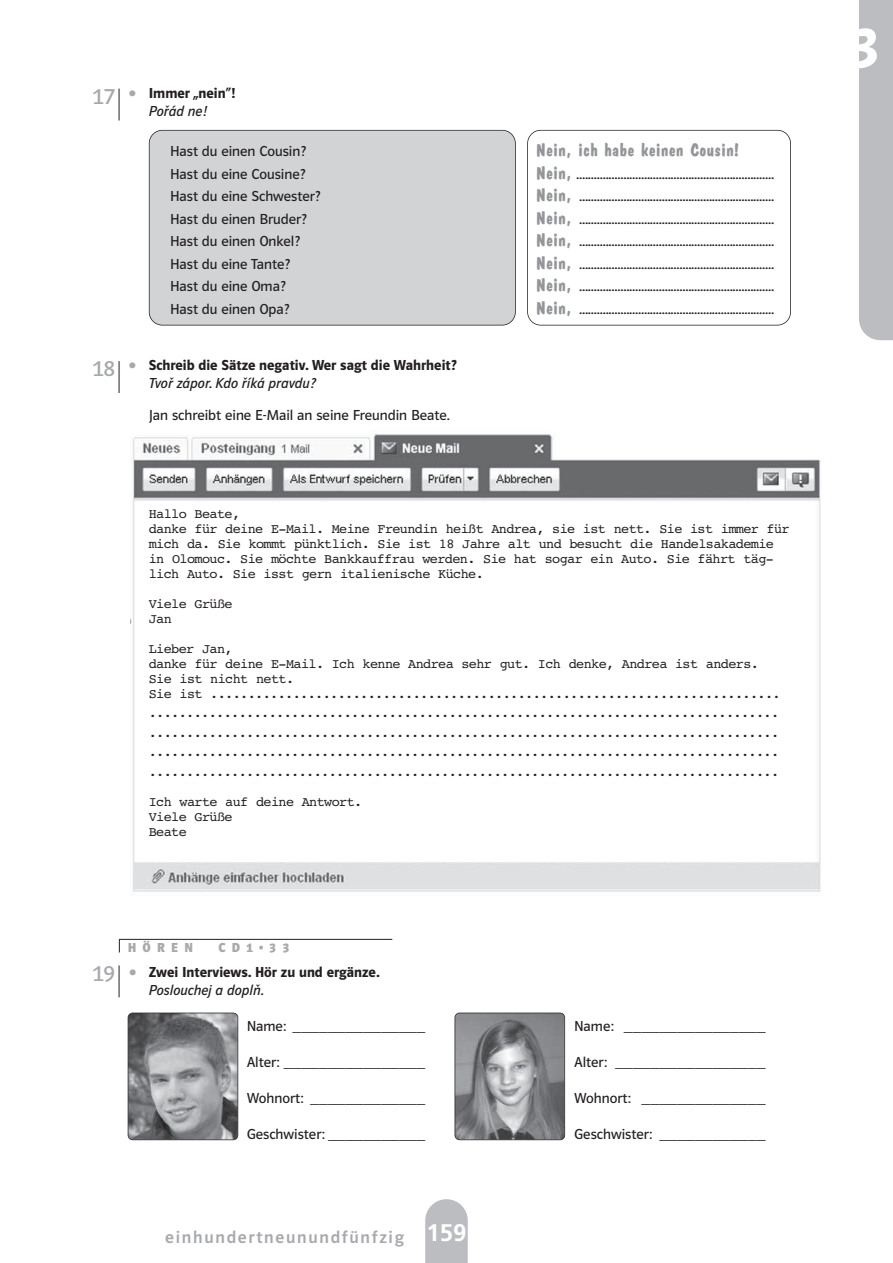
<style>
.page{position:relative;width:893px;height:1263px;background:#fff}
.page>*{position:absolute;margin:0;border:0;box-sizing:border-box;transform-origin:0 0}
.t1{font:60px "Polo ZE22 R Hfett";color:#fff}
.t2{font:24px "Polo ZE22 R Buch";color:#a7a9ac}
.t3{font:18px "Polo ZE22 R Krftg";letter-spacing:.095em;color:#a7a9ac}
.t4{font:700 18px "Dom Casual CE";color:#939598}
.t5{font:15px "Polo ZE22 R Buch";color:#231f20}
.t6{font:15px "Polo ZE22 R Hfett";color:#231f20}
.t7{font:15px "Polo ZE22 R Buch Kursiv";color:#231f20}
.t8{font:13.5px/15px "Courier";letter-spacing:-.045em;color:#231f20}
.t9{font:700 13.5px "Polo ZE22 R";letter-spacing:.47em;color:#a7a9ac}
.s1{font-family:"European Pi Three";color:#a7a9ac}
.s2{font-family:"Dom Casual CE";font-weight:700;font-size:18px;color:#939598}
.s3{font-family:"Polo ZE22 R Buch";font-size:24px;color:#a7a9ac}
.s4{font-family:"Frutiger CE";font-weight:700;font-size:24px;color:#fff}
</style>
<div class="page">
<img style="left:130px;top:434px;width:691px;height:458px">
<div style="left:149px;top:130px;width:366px;height:195px;background:#d1d3d4;border-radius:13px"></div>
<div style="left:149px;top:130px;width:367px;height:195px;border:2px solid #231f20;border-radius:14px"></div>
<div style="left:527px;top:130px;width:264px;height:195px;border:2px solid #231f20;border-radius:14px"></div>
<div style="left:859px;top:0;width:34px;height:340px;background:#bbbdc0"></div>
<svg style="left:425px;top:1199px;width:43px;height:64px"></svg>
<hr style="left:119px;top:89px;width:1px;height:32px;background:#231f20">
<hr style="left:119px;top:361px;width:1px;height:32px;background:#231f20">
<hr style="left:119px;top:939px;width:273px;height:1px;background:#231f20">
<svg style="left:119px;top:939px;width:1px;height:13px"></svg>
<hr style="left:119px;top:965px;width:1px;height:32px;background:#231f20">
<img style="left:128px;top:1013px;width:110px;height:127px;border-radius:5px">
<div style="left:128px;top:1013px;width:110px;height:127px;border:2px solid #231f20;border-radius:5px"></div>
<img style="left:455px;top:1013px;width:110px;height:127px;border-radius:5px">
<div style="left:455px;top:1013px;width:110px;height:127px;border:2px solid #231f20;border-radius:5px"></div>
<h2 class="t2" style="left:92px;top:87px;width:24px">17</h2>
<p class="t6" style="left:128px;top:87px;width:110px"><span class="s1">-</span> Im mer „ne in“!</p>
<p class="t7" style="left:149px;top:105px;width:60px">Pořád ne!</p>
<p class="t5" style="left:170px;top:146px;width:137px">Hast du einen Co usin?</p>
<p class="t4" style="left:536px;top:143px;width:205px">Ne in, ich ha be ke inen Co usin!</p>
<p class="t5" style="left:170px;top:168px;width:137px">Hast du eine Co usi ne?</p>
<p class="t5" style="left:536px;top:168px;width:240px"><span class="s2">Ne in,</span> ...................................................................</p>
<p class="t5" style="left:170px;top:191px;width:152px">Hast du eine Schwe ster?</p>
<p class="t5" style="left:536px;top:191px;width:240px"><span class="s2">Ne in,</span> ..................................................................</p>
<p class="t5" style="left:170px;top:213px;width:138px">Hast du einen Bru der?</p>
<p class="t5" style="left:536px;top:213px;width:240px"><span class="s2">Ne in,</span> ..................................................................</p>
<p class="t5" style="left:170px;top:236px;width:132px">Hast du einen On kel?</p>
<p class="t5" style="left:536px;top:236px;width:240px"><span class="s2">Ne in,</span> ..................................................................</p>
<p class="t5" style="left:170px;top:258px;width:122px">Hast du eine Tan te?</p>
<p class="t5" style="left:536px;top:258px;width:240px"><span class="s2">Ne in,</span> ..................................................................</p>
<p class="t5" style="left:170px;top:281px;width:117px">Hast du eine Oma?</p>
<p class="t5" style="left:536px;top:281px;width:240px"><span class="s2">Ne in,</span> ..................................................................</p>
<p class="t5" style="left:170px;top:303px;width:121px">Hast du einen Opa?</p>
<p class="t5" style="left:536px;top:303px;width:240px"><span class="s2">Ne in,</span> ..................................................................</p>
<h2 class="t2" style="left:92px;top:360px;width:24px">18</h2>
<p class="t6" style="left:128px;top:359px;width:331px"><span class="s1">-</span> Schreib die Sätze negativ. Wer sagt die Wahrheit?</p>
<p class="t7" style="left:149px;top:377px;width:168px">Tvoř zápor. Kdo říká pravdu?</p>
<p class="t5" style="left:149px;top:410px;width:303px">Jan schreibt eine E-Mail an seine Freundin Beate.</p>
<p class="t8" style="left:149px;top:507px;width:642px">Hallo Beate,<br>danke für deine E-Mail. Meine Freundin heißt Andrea, sie ist nett. Sie ist immer für mich da. Sie kommt pünktlich. Sie ist 18 Jahre alt und besucht die Handelsakademie in Olomouc. Sie möchte Bankkauffrau werden. Sie hat sogar ein Auto. Sie fährt täg&shy;lich Auto. Sie isst gern italienische Küche.</p>
<p class="t8" style="left:149px;top:597px;width:85px">Viele Grüße<br>Jan</p>
<p class="t8" style="left:149px;top:642px;width:633px">Lieber Jan,<br>danke für deine E-Mail. Ich kenne Andrea sehr gut. Ich denke, Andrea ist anders.<br>Sie ist nicht nett.<br>Sie ist ............................................................................</p>
<p class="t8" style="left:149px;top:704px;width:632px;line-height:19.5px;text-align:justify">.................................................................................... .................................................................................... .................................................................................... ....................................................................................</p>
<p class="t8" style="left:149px;top:795px;width:215px">Ich warte auf deine Antwort.<br>Viele Grüße<br>Beate</p>
<p class="t9" style="left:128px;top:940px;width:67px">HÖREN</p>
<p class="t9" style="left:219px;top:940px;width:72px">CD1•33</p>
<p class="t6" style="left:92px;top:966px;width:289px"><span class="s3">19</span> <span class="s1">-</span> Zwei In te rviews. Hör zu und ergänze.</p>
<p class="t7" style="left:149px;top:984px;width:117px">Poslouchej a doplň.</p>
<p class="t5" style="left:247px;top:1020px;width:180px">Na me: _______________</p>
<p class="t5" style="left:574px;top:1020px;width:193px">Na me: ________________</p>
<p class="t5" style="left:247px;top:1056px;width:180px">Al ter: ________________</p>
<p class="t5" style="left:574px;top:1056px;width:193px">Al ter: _________________</p>
<p class="t5" style="left:247px;top:1092px;width:180px">Woh nort: _____________</p>
<p class="t5" style="left:574px;top:1092px;width:193px">Woh nort: ______________</p>
<p class="t5" style="left:247px;top:1128px;width:180px">Ge schwi ster: ___________</p>
<p class="t5" style="left:574px;top:1128px;width:193px">Ge schwi ster: ____________</p>
<p class="t3" style="left:165px;top:1230px;width:303px">einhundertneunundfünfzig <span class="s4">159</span></p>
<h1 class="t1" style="left:850px;top:24px;width:30px">3</h1>
</div>
